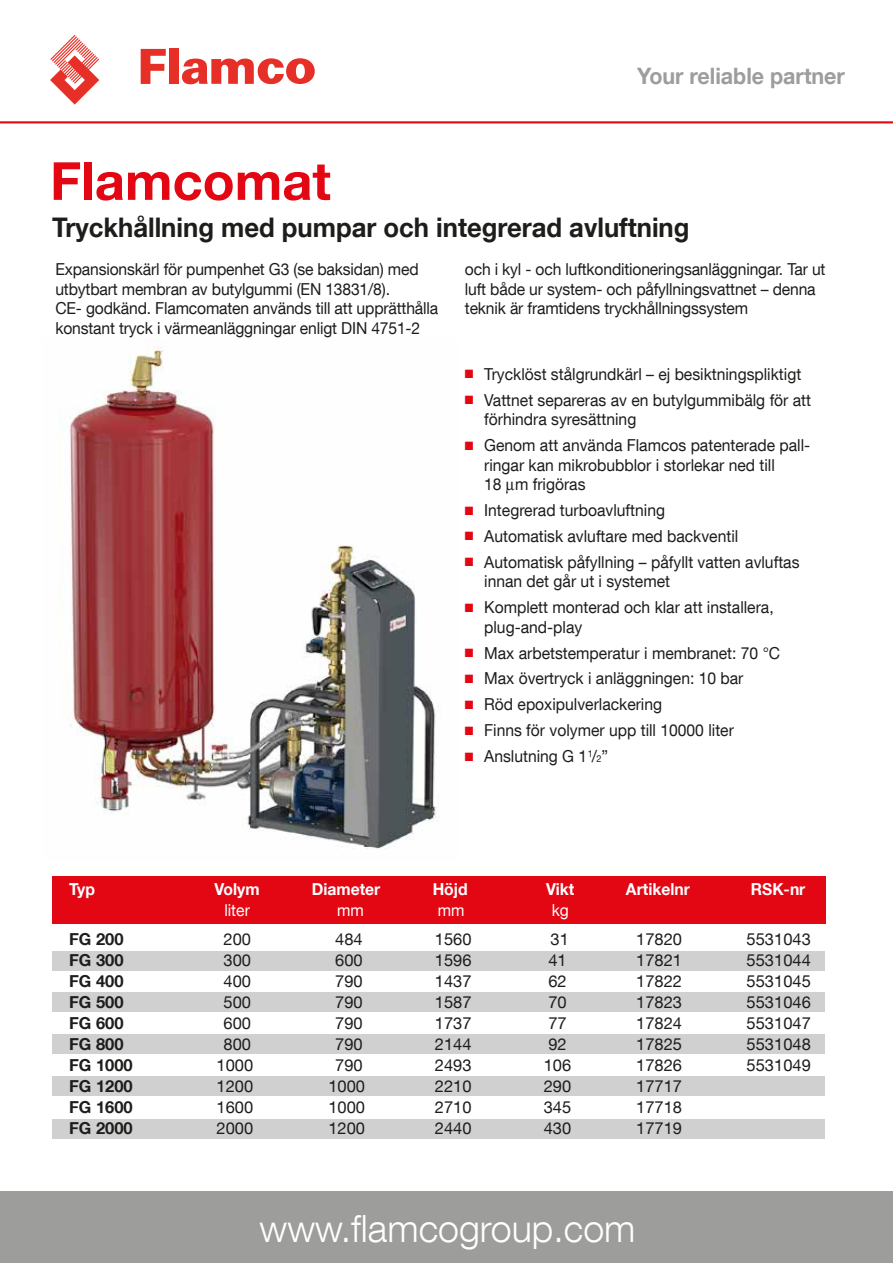
<style>
.page{position:relative;width:893px;height:1263px;background:#fff}
.page>*{position:absolute;margin:0;border:0;box-sizing:border-box;transform-origin:0 0}
.t1{font:700 52.5px "Helvetica Neue LT Com";color:#e30613}
.t2{font:300 37.5px "Helvetica Neue LT Com";color:#fff}
.t3{font:700 27px "Helvetica Neue LT Com";color:#1d1d1b;scale:.95 1}
.t4{font:700 22.65px "Helvetica Neue LT Com";color:#9d9d9c;scale:.95 1}
.t5{font:16.5px/26px "Helvetica Neue LT Com";color:#1d1d1b;scale:.95 1}
.t6{font:16.5px "Helvetica Neue LT Com";color:#1d1d1b}
.t7{font:700 16.5px "Helvetica Neue LT Com";color:#1d1d1b}
.t8{font:700 16.5px "Helvetica Neue LT Com";color:#fff;scale:.95 1}
.t9{font:16.5px "Helvetica Neue LT Com";color:#fff;scale:.95 1}
.s1{font-family:"Zapfcbats";font-size:12px;color:#e30613}
.s2{font-size:9.6px}
</style>
<div class="page">
<img style="left:68px;top:339px;width:369px;height:510px">
<svg style="left:141px;top:49px;width:25px;height:35px"></svg>
<div style="left:169px;top:49px;width:9px;height:35px;background:#e63027"></div>
<svg style="left:182px;top:58px;width:133px;height:26px"></svg>
<svg style="left:50px;top:35px;width:49px;height:70px"></svg>
<hr style="left:0;top:121px;width:893px;height:2px;background:#e30613">
<div style="left:0;top:1192px;width:893px;height:71px;background:#9d9d9c"></div>
<div style="left:52px;top:951px;width:772px;height:19px;background:#d0d0d0"></div>
<div style="left:52px;top:992px;width:772px;height:20px;background:#d0d0d0"></div>
<div style="left:52px;top:1034px;width:772px;height:20px;background:#d0d0d0"></div>
<div style="left:52px;top:1077px;width:772px;height:19px;background:#d0d0d0"></div>
<div style="left:52px;top:1119px;width:772px;height:19px;background:#d0d0d0"></div>
<div style="left:52px;top:876px;width:774px;height:48px;background:#e30613"></div>
<h1 class="t1" style="left:50px;top:148px;width:282px">Flamcomat</h1>
<h3 class="t4" style="left:637px;top:62px;width:220px">Your reliable partner</h3>
<h3 class="t3" style="left:52px;top:211px;width:672px">Tryckhållning med pumpar och integrerad avluftning</h3>
<p class="t5" style="left:55px;top:259px;width:404px;line-height:19.5px">Expansionskärl för pumpenhet G3 (se baksidan) med utbytbart membran av butylgummi (EN 13831/8).<br>CE- godkänd. Flamcomaten används till att upprätthålla konstant tryck i värmeanläggningar enligt DIN 4751-2</p>
<p class="t5" style="left:465px;top:259px;width:381px;line-height:19.5px">och i kyl - och luftkonditioneringsanläggningar. Tar ut luft både ur system- och påfyllningsvattnet – denna teknik är framtidens tryckhållningssystem</p>
<p class="t5" style="left:465px;top:361px;width:366px"><span class="s1">N</span> Trycklöst stålgrundkärl – ej besiktningspliktigt<br><span class="s1">N</span> Vattnet separeras av en butylgummibälg för att</p>
<p class="t5" style="left:465px;top:406px;width:365px;text-indent:19px">förhindra syresättning<br><span class="s1">N</span> Genom att använda Flamcos patenterade pall-</p>
<p class="t5" style="left:484px;top:455px;width:307px;line-height:19.5px">ringar kan mikrobubblor i storlekar ned till<br>18 m frigöras</p>
<p class="t5" style="left:465px;top:497px;width:354px"><span class="s1">N</span> Integrerad turboavluftning<br><span class="s1">N</span> Automatisk avluftare med backventil<br><span class="s1">N</span> Automatisk påfyllning – påfyllt vatten avluftas</p>
<p class="t5" style="left:465px;top:568px;width:327px;text-indent:19px">innan det går ut i systemet<br><span class="s1">N</span> Komplett monterad och klar att installera,</p>
<p class="t5" style="left:465px;top:613px;width:334px;text-indent:19px">plug-and-play<br><span class="s1">N</span> Max arbetstemperatur i membranet: 70 °C<br><span class="s1">N</span> Max övertryck i anläggningen: 10 bar<br><span class="s1">N</span> Röd epoxipulverlackering<br><span class="s1">N</span> Finns för volymer upp till 10000 liter<br><span class="s1">N</span> Anslutning G 1 <sup>1</sup>/<span class="s2">2</span>”</p>
<p class="t8" style="left:69px;top:878px;width:29px">Typ</p>
<p class="t8" style="left:215px;top:878px;width:49px">Volym</p>
<p class="t8" style="left:312px;top:878px;width:74px">Diameter</p>
<p class="t8" style="left:433px;top:878px;width:38px">Höjd</p>
<p class="t8" style="left:546px;top:878px;width:31px">Vikt</p>
<p class="t8" style="left:626px;top:878px;width:69px">Artikelnr</p>
<p class="t8" style="left:751px;top:878px;width:59px">RSK-nr</p>
<p class="t9" style="left:224px;top:900px;width:28px">liter</p>
<p class="t9" style="left:337px;top:900px;width:30px">mm</p>
<p class="t9" style="left:438px;top:900px;width:30px">mm</p>
<p class="t9" style="left:552px;top:900px;width:20px">kg</p>
<p class="t7" style="left:69px;top:929px;width:56px">FG 200</p>
<p class="t6" style="left:223px;top:929px;width:29px">200</p>
<p class="t6" style="left:335px;top:929px;width:29px">484</p>
<p class="t6" style="left:435px;top:929px;width:38px">1560</p>
<p class="t6" style="left:551px;top:929px;width:20px">31</p>
<p class="t6" style="left:636px;top:929px;width:47px">17820</p>
<p class="t6" style="left:747px;top:929px;width:66px">5531043</p>
<p class="t7" style="left:69px;top:950px;width:56px">FG 300</p>
<p class="t6" style="left:223px;top:950px;width:29px">300</p>
<p class="t6" style="left:335px;top:950px;width:29px">600</p>
<p class="t6" style="left:435px;top:950px;width:38px">1596</p>
<p class="t6" style="left:548px;top:950px;width:20px">41</p>
<p class="t6" style="left:636px;top:950px;width:47px">17821</p>
<p class="t6" style="left:747px;top:950px;width:66px">5531044</p>
<p class="t7" style="left:69px;top:971px;width:56px">FG 400</p>
<p class="t6" style="left:223px;top:971px;width:29px">400</p>
<p class="t6" style="left:335px;top:971px;width:29px">790</p>
<p class="t6" style="left:435px;top:971px;width:38px">1437</p>
<p class="t6" style="left:548px;top:971px;width:20px">62</p>
<p class="t6" style="left:636px;top:971px;width:47px">17822</p>
<p class="t6" style="left:747px;top:971px;width:66px">5531045</p>
<p class="t7" style="left:69px;top:992px;width:56px">FG 500</p>
<p class="t6" style="left:223px;top:992px;width:29px">500</p>
<p class="t6" style="left:335px;top:992px;width:29px">790</p>
<p class="t6" style="left:435px;top:992px;width:38px">1587</p>
<p class="t6" style="left:548px;top:992px;width:20px">70</p>
<p class="t6" style="left:636px;top:992px;width:47px">17823</p>
<p class="t6" style="left:747px;top:992px;width:66px">5531046</p>
<p class="t7" style="left:69px;top:1013px;width:56px">FG 600</p>
<p class="t6" style="left:223px;top:1013px;width:29px">600</p>
<p class="t6" style="left:335px;top:1013px;width:29px">790</p>
<p class="t6" style="left:435px;top:1013px;width:38px">1737</p>
<p class="t6" style="left:548px;top:1013px;width:20px">77</p>
<p class="t6" style="left:636px;top:1013px;width:47px">17824</p>
<p class="t6" style="left:747px;top:1013px;width:66px">5531047</p>
<p class="t7" style="left:69px;top:1034px;width:56px">FG 800</p>
<p class="t6" style="left:223px;top:1034px;width:29px">800</p>
<p class="t6" style="left:335px;top:1034px;width:29px">790</p>
<p class="t6" style="left:435px;top:1034px;width:38px">2144</p>
<p class="t6" style="left:548px;top:1034px;width:20px">92</p>
<p class="t6" style="left:636px;top:1034px;width:47px">17825</p>
<p class="t6" style="left:747px;top:1034px;width:66px">5531048</p>
<p class="t7" style="left:69px;top:1055px;width:65px">FG 1000</p>
<p class="t6" style="left:217px;top:1055px;width:38px">1000</p>
<p class="t6" style="left:335px;top:1055px;width:29px">790</p>
<p class="t6" style="left:435px;top:1055px;width:38px">2493</p>
<p class="t6" style="left:544px;top:1055px;width:29px">106</p>
<p class="t6" style="left:636px;top:1055px;width:47px">17826</p>
<p class="t6" style="left:747px;top:1055px;width:66px">5531049</p>
<p class="t7" style="left:69px;top:1076px;width:65px">FG 1200</p>
<p class="t6" style="left:217px;top:1076px;width:38px">1200</p>
<p class="t6" style="left:328px;top:1076px;width:38px">1000</p>
<p class="t6" style="left:435px;top:1076px;width:38px">2210</p>
<p class="t6" style="left:544px;top:1076px;width:29px">290</p>
<p class="t6" style="left:636px;top:1076px;width:47px">17717</p>
<p class="t7" style="left:69px;top:1097px;width:65px">FG 1600</p>
<p class="t6" style="left:217px;top:1097px;width:38px">1600</p>
<p class="t6" style="left:328px;top:1097px;width:38px">1000</p>
<p class="t6" style="left:435px;top:1097px;width:38px">2710</p>
<p class="t6" style="left:544px;top:1097px;width:29px">345</p>
<p class="t6" style="left:636px;top:1097px;width:47px">17718</p>
<p class="t7" style="left:69px;top:1118px;width:65px">FG 2000</p>
<p class="t6" style="left:217px;top:1118px;width:38px">2000</p>
<p class="t6" style="left:328px;top:1118px;width:38px">1200</p>
<p class="t6" style="left:435px;top:1118px;width:38px">2440</p>
<p class="t6" style="left:544px;top:1118px;width:29px">430</p>
<p class="t6" style="left:636px;top:1118px;width:47px">17719</p>
<h2 class="t2" style="left:260px;top:1206px;width:377px">www.flamcogroup.com</h2>
</div>
